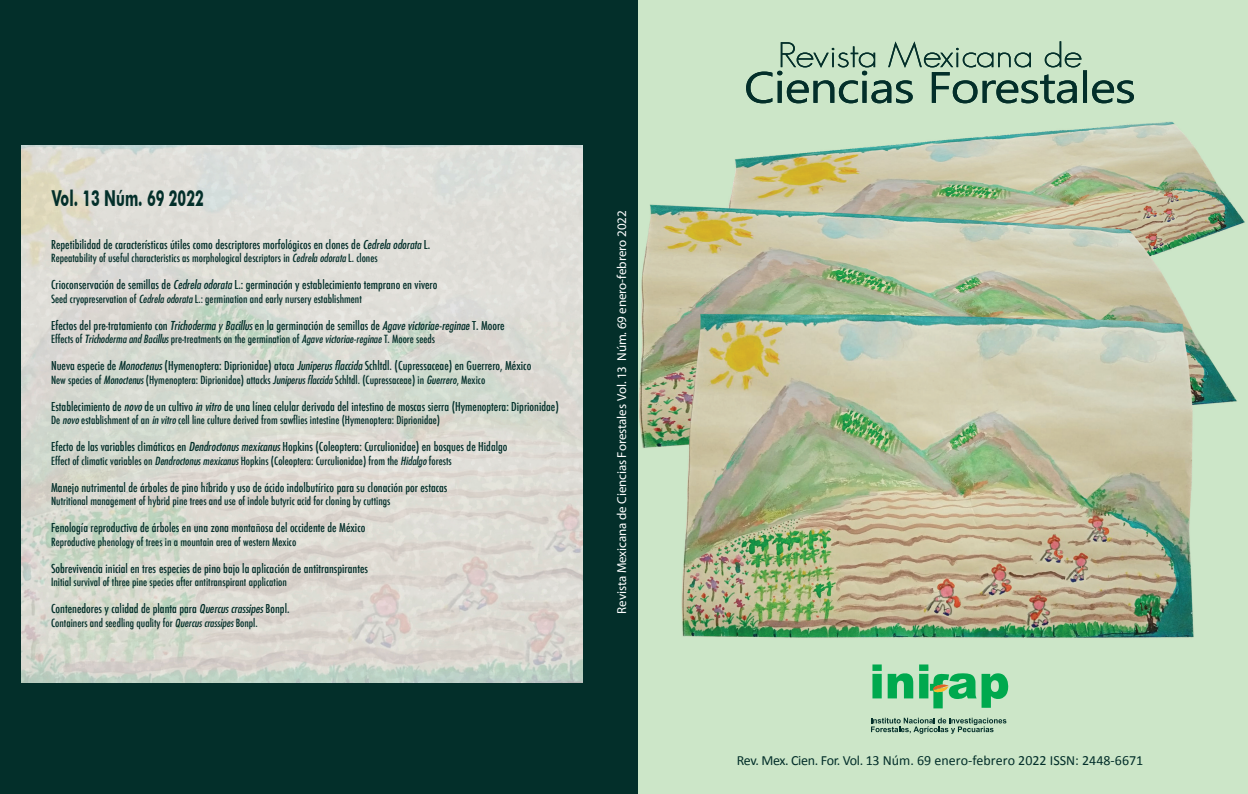
<style>
.page{position:relative;width:1248px;height:794px;background:#fff}
.page>*{position:absolute;margin:0;border:0;box-sizing:border-box;transform-origin:0 0}
.t1{font:700 21.9px "Futura BT";color:#032f2a;scale:.64 1}
.t2{font:14px "Calibri";color:#032f2a}
.t3{font:13px "Myriad Pro";letter-spacing:-.01em;color:#fff}
.t4{font:500 condensed 12px "Futura";color:#032f2a}
.t5{font:500 condensed 11px "Futura";color:#032f2a}
.s1{font-weight:400;font-style:italic}
</style>
<div class="page">
<div style="left:0;top:0;width:641px;height:794px;background:#032f2a"></div>
<img style="left:638px;top:0;width:609px;height:794px">
<svg style="left:871px;top:717px;width:135px;height:16px;background:#93b29b"></svg>
<svg style="left:872px;top:664px;width:9px;height:7px"></svg>
<svg style="left:887px;top:673px;width:26px;height:25px"></svg>
<div style="left:872px;top:674px;width:9px;height:24px;background:#00a94e"></div>
<svg style="left:919px;top:664px;width:89px;height:44px;background:#73c98f"></svg>
<svg style="left:746px;top:41px;width:387px;height:62px;background:#a0bea6"></svg>
<img style="left:22px;top:145px;width:560px;height:537px">
<h1 class="t1" style="left:52px;top:185px;width:239px">Vol. 13 Núm. 69 2022</h1>
<p class="t4" style="left:51px;top:236px;width:381px">Repetibilidad de características útiles como descriptores morfológicos en clones de <span class="s1">Cedrela odorata</span> L.</p>
<p class="t5" style="left:51px;top:251px;width:328px">Repeatability of useful characteristics as morphological descriptors in <span class="s1">Cedrela odorata</span> L. clones</p>
<p class="t4" style="left:51px;top:277px;width:388px">Crioconservación de semillas de <span class="s1">Cedrela odorata</span> L.: germinación y establecimiento temprano en vivero</p>
<p class="t5" style="left:51px;top:291px;width:312px">Seed cryopreservation of <span class="s1">Cedrela odorata</span> L.: germination and early nursery establishment</p>
<p class="t4" style="left:51px;top:317px;width:455px">Efectos del pre-tratamiento con <span class="s1">Trichoderma y Bacillus</span> en la germinación de semillas de <span class="s1">Agave victoriae-reginae</span> T. Moore</p>
<p class="t5" style="left:51px;top:332px;width:385px">Effects of <span class="s1">Trichoderma and Bacillus</span> pre-treatments on the germination of <span class="s1">Agave victoriae-reginae</span> T. Moore seeds</p>
<p class="t4" style="left:51px;top:358px;width:482px">Nueva especie de <span class="s1">Monoctenus</span> (Hymenoptera: Diprionidae) ataca <span class="s1">Juniperus flaccida</span> Schltdl. (Cupressaceae) en Guerrero, México</p>
<p class="t5" style="left:51px;top:372px;width:435px">New species of <span class="s1">Monoctenus</span> (Hymenoptera: Diprionidae) attacks <span class="s1">Juniperus flaccida</span> Schltdl. (Cupressaceae) in <span class="s1">Guerrero</span>, Mexico</p>
<p class="t4" style="left:51px;top:398px;width:509px">Establecimiento de <span class="s1">novo</span> de un cultivo <span class="s1">in vitro</span> de una línea celular derivada del intestino de moscas sierra (Hymenoptera: Diprionidae)</p>
<p class="t5" style="left:51px;top:413px;width:390px">De <span class="s1">novo</span> establishment of an <span class="s1">in vitro</span> cell line culture derived from sawflies intestine (Hymenoptera: Diprionidae)</p>
<p class="t4" style="left:51px;top:439px;width:458px">Efecto de las variables climáticas en <span class="s1">Dendroctonus mexicanus</span> Hopkins (Coleoptera: Curculionidae) en bosques de Hidalgo</p>
<p class="t5" style="left:51px;top:453px;width:402px">Effect of climatic variables on <span class="s1">Dendroctonus mexicanus</span> Hopkins (Coleoptera: Curculionidae) from the <span class="s1">Hidalgo</span> forests</p>
<p class="t4" style="left:51px;top:479px;width:398px">Manejo nutrimental de árboles de pino híbrido y uso de ácido indolbutírico para su clonación por estacas</p>
<p class="t5" style="left:51px;top:494px;width:341px">Nutritional management of hybrid pine trees and use of indole butyric acid for cloning by cuttings</p>
<p class="t4" style="left:51px;top:520px;width:316px">Fenología reproductiva de árboles en una zona montañosa del occidente de México</p>
<p class="t5" style="left:51px;top:534px;width:247px">Reproductive phenology of trees in a mountain area of western Mexico</p>
<p class="t4" style="left:51px;top:560px;width:318px">Sobrevivencia inicial en tres especies de pino bajo la aplicación de antitranspirantes</p>
<p class="t5" style="left:51px;top:575px;width:237px">Initial survival of three pine species after antitranspirant application</p>
<p class="t4" style="left:51px;top:601px;width:240px">Contenedores y calidad de planta para <span class="s1">Quercus crassipes</span> Bonpl.</p>
<p class="t5" style="left:51px;top:615px;width:208px">Containers and seedling quality for <span class="s1">Quercus crassipes</span> Bonpl.</p>
<p class="t3" style="left:614px;top:613px;width:404px;rotate:-90deg">Revista Mexicana de Ciencias Forestales Vol. 13 Núm. 69 enero-febrero 2022</p>
<p class="t2" style="left:737px;top:751px;width:408px">Rev. Mex. Cien. For. Vol. 13 Núm. 69 enero-febrero 2022 ISSN: 2448-6671</p>
</div>
